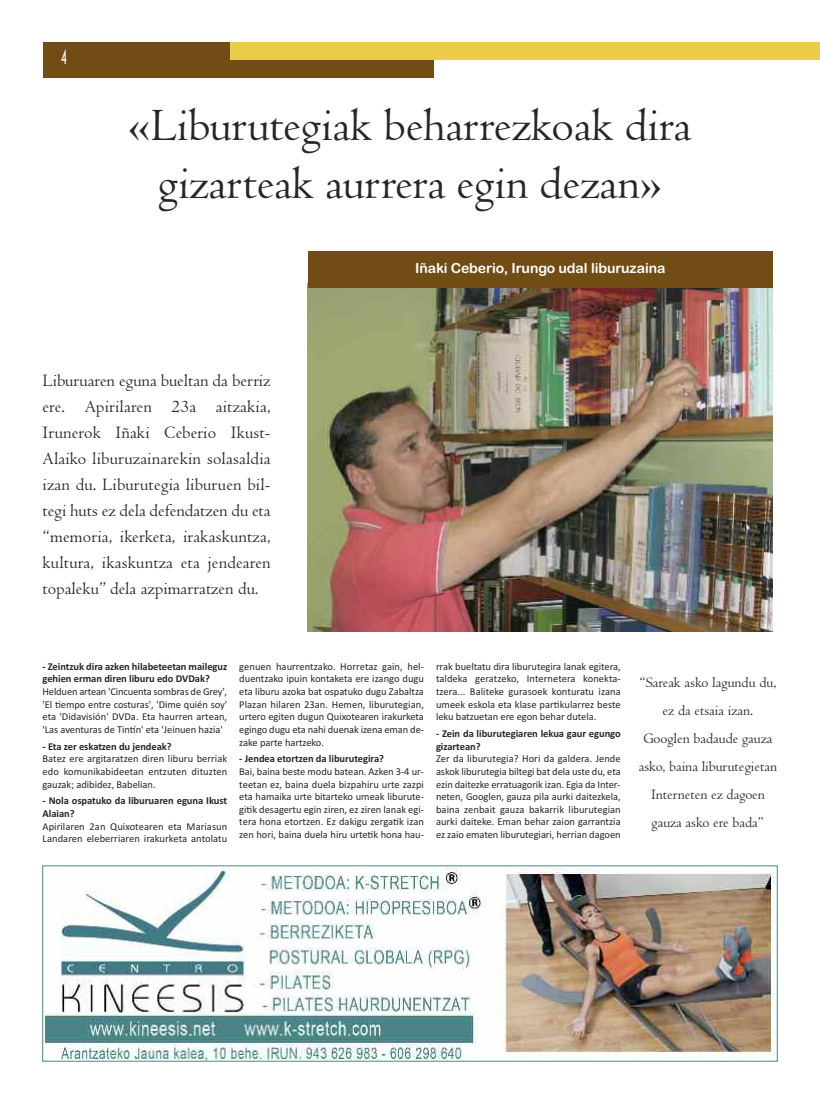
<style>
.page{position:relative;width:820px;height:1106px;background:#fff}
.page>*{position:absolute;margin:0;border:0;box-sizing:border-box;transform-origin:0 0}
.t1{font:48px/57.6px "Centaur";letter-spacing:-.005em;color:#272627;text-align:center}
.t2{font:700 19.2px "Champagne&Limousines";color:#fff;scale:.62 1}
.t3{font:18px/26px "Centaur";color:#272627;text-align:justify}
.t4{font:15px/28px "Centaur";color:#272627;text-align:center}
.t5{font:14px "Arial Rounded MT Bold";letter-spacing:-.005em;color:#fff}
.t6{font:10.5px/12.6px "Calibri";letter-spacing:-.005em;color:#272627;text-align:justify}
.t7{font:700 10.5px/12.6px "Calibri";letter-spacing:-.005em;color:#272627}
</style>
<div class="page">
<div style="left:43px;top:43px;width:390px;height:35px;background:#714c15"></div>
<div style="left:230px;top:43px;width:589px;height:17px;background:#eacc49"></div>
<img style="left:307px;top:284px;width:465px;height:347px">
<div style="left:308px;top:251px;width:464px;height:36px;background:#714c15"></div>
<img style="left:46px;top:867px;width:729px;height:192px">
<h2 class="t2" style="left:60px;top:46px;width:13px">4</h2>
<h1 class="t1" style="left:128px;top:95px;width:564px">«Liburutegiak beharrezkoak dira gizarteak aurrera egin dezan»</h1>
<h3 class="t5" style="left:415px;top:260px;width:252px">Iñaki Ceberio, Irungo udal liburuzaina</h3>
<p class="t3" style="left:43px;top:367px;width:229px">Liburuaren eguna bueltan da berriz ere. Apirilaren 23a aitzakia, Irunerok Iñaki Ceberio Ikust-Alaiko liburuzainarekin solasaldia izan du. Liburutegia liburuen bil&shy;tegi huts ez dela defendatzen du eta “memoria, ikerketa, irakaskuntza, kultura, ikaskuntza eta jendearen topaleku” dela azpimarratzen du.</p>
<p class="t7" style="left:43px;top:660px;width:186px">- Zeintzuk dira azken hilabeteetan maileguz gehien erman diren liburu edo DVDak?</p>
<p class="t6" style="left:43px;top:685px;width:186px">Helduen artean 'Cincuenta sombras de Grey', 'El tiempo entre costuras', 'Dime quién soy' eta 'Didavisión' DVDa. Eta haurren artean, 'Las aventuras de Tintín' eta 'Jeinuen hazia'</p>
<p class="t7" style="left:43px;top:740px;width:131px">- Eta zer eskatzen du jendeak?</p>
<p class="t6" style="left:43px;top:752px;width:186px">Batez ere argitaratzen diren liburu berriak edo komunikabideetan entzuten dituzten gauzak; adibidez, Babelian.</p>
<p class="t7" style="left:43px;top:794px;width:186px">- Nola ospatuko da liburuaren eguna Ikust<br>Alaian?</p>
<p class="t6" style="left:43px;top:819px;width:186px">Apirilaren 2an Quixotearen eta Mariasun<br>Landaren eleberriaren irakurketa antolatu</p>
<p class="t6" style="left:239px;top:660px;width:186px">genuen haurrentzako. Horretaz gain, hel&shy;duentzako ipuin kontaketa ere izango dugu eta liburu azoka bat ospatuko dugu Zabaltza Plazan hilaren 23an. Hemen, liburutegian, urtero egiten dugun Quixotearen irakurketa egingo dugu eta nahi duenak izena eman de&shy;zake parte hartzeko.</p>
<p class="t7" style="left:239px;top:752px;width:146px">- Jendea etortzen da liburutegira?</p>
<p class="t6" style="left:239px;top:765px;width:186px">Bai, baina beste modu batean. Azken 3-4 ur&shy;teetan ez, baina duela bizpahiru urte zazpi eta hamaika urte bitarteko umeak liburute&shy;gitik desagertu egin ziren, ez ziren lanak egi&shy;tera hona etortzen. Ez dakigu zergatik izan zen hori, baina duela hiru urtetik hona hau-</p>
<p class="t6" style="left:436px;top:660px;width:186px">rrak bueltatu dira liburutegira lanak egitera, taldeka geratzeko, Internetera konekta&shy;tzera... Baliteke gurasoek konturatu izana umeek eskola eta klase partikularrez beste leku batzuetan ere egon behar dutela.</p>
<p class="t7" style="left:436px;top:727px;width:186px">- Zein da liburutegiaren lekua gaur egungo gizartean?</p>
<p class="t6" style="left:436px;top:752px;width:186px">Zer da liburutegia? Hori da galdera. Jende askok liburutegia biltegi bat dela uste du, eta ezin daitezke erratuagorik izan. Egia da Inter&shy;neten, Googlen, gauza pila aurki daitezkela, baina zenbait gauza bakarrik liburutegian aurki daiteke. Eman behar zaion garrantzia ez zaio ematen liburutegiari, herrian dagoen</p>
<h3 class="t4" style="left:638px;top:667px;width:140px">“Sareak asko lagundu du, ez da etsaia izan.<br>Googlen badaude gauza asko, baina liburutegietan<br>Interneten ez dagoen gauza asko ere bada”</h3>
</div>
